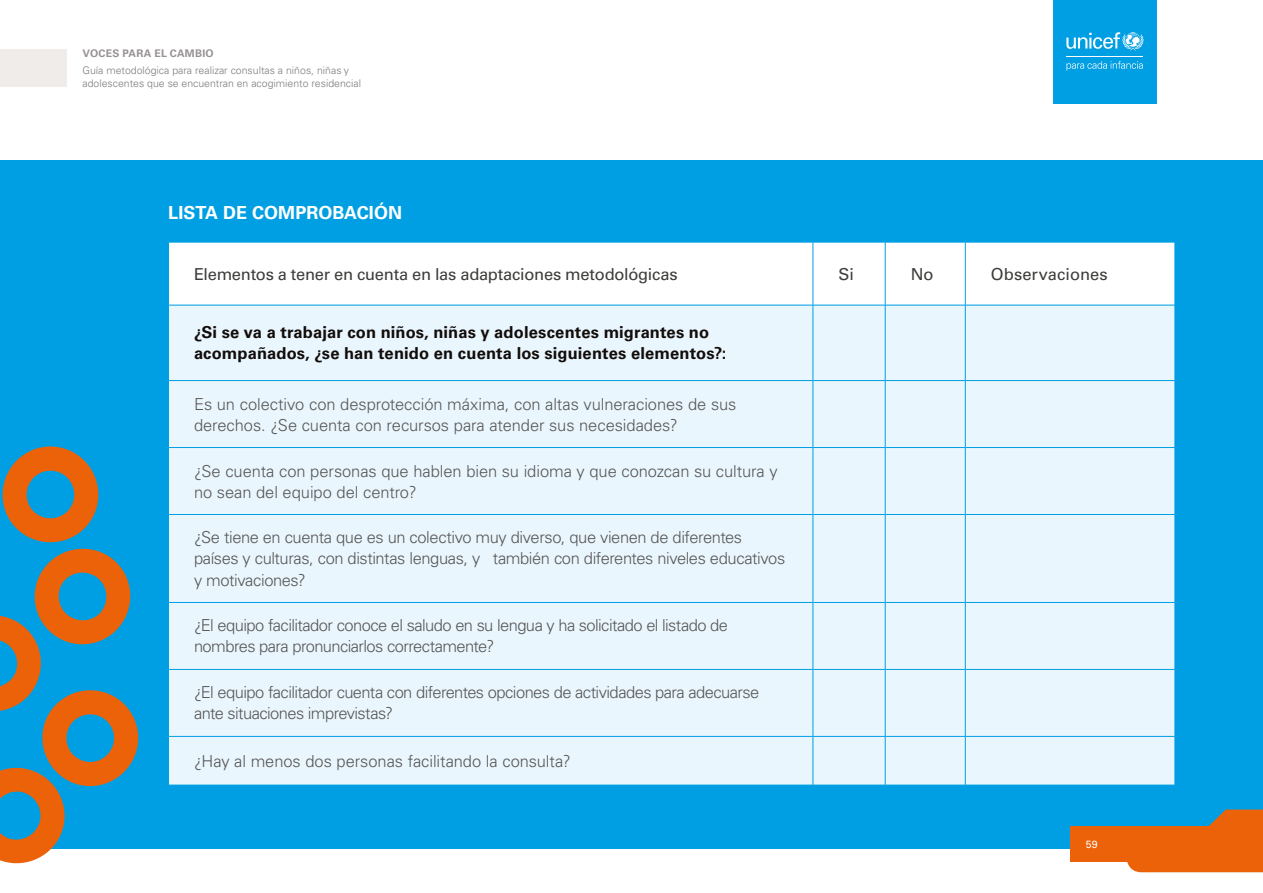
<style>
.page{position:relative;width:1263px;height:893px;background:#fff}
.page>*{position:absolute;margin:0;border:0;box-sizing:border-box;transform-origin:0 0}
.t1{font:700 18px "Univers LT Pro 65";color:#fff}
.t2{font:300 16.5px/21px "Univers LT Pro 45";letter-spacing:-.025em;color:#575756}
.t3{font:300 16.5px/21px "Univers LT Pro 45";letter-spacing:-.005em;color:#575756}
.t4{font:700 16.5px/21px "Univers LT Pro 65";letter-spacing:.005em;color:#120d0a}
.t5{font:16.5px "Univers LT Pro 55 Roman";letter-spacing:-.015em;color:#3c3c3b}
.t6{font:16.5px "Univers LT Pro 55 Roman";letter-spacing:.005em;color:#3c3c3b}
.t7{font:300 10.5px/12.6px "Univers LT Pro 45";color:#7f7b7d}
.t8{font:700 10.5px "Univers LT Pro 65";letter-spacing:.025em;color:#979293}
.t9{font:10.5px "Univers LT Pro 55 Roman";color:#fff}
</style>
<div class="page">
<div style="left:0;top:49px;width:67px;height:37px;background:#f0ece9"></div>
<div style="left:1053px;top:0;width:104px;height:103px;background:#009fe3"></div>
<svg style="left:1066px;top:32px;width:77px;height:19px"></svg>
<hr style="left:1066px;top:56px;width:77px;height:1px;background:#fff">
<svg style="left:1066px;top:61px;width:77px;height:10px"></svg>
<div style="left:0;top:160px;width:1263px;height:688px;background:#009fe3"></div>
<div style="left:169px;top:243px;width:1006px;height:62px;background:#fff"></div>
<div style="left:169px;top:306px;width:1006px;height:479px;background:#eaf6fe"></div>
<hr style="left:813px;top:381px;width:1px;height:66px;background:#009fe3">
<hr style="left:885px;top:381px;width:1px;height:66px;background:#009fe3">
<hr style="left:965px;top:381px;width:1px;height:66px;background:#009fe3">
<hr style="left:168px;top:447px;width:645px;height:1px;background:#009fe3">
<hr style="left:813px;top:447px;width:72px;height:1px;background:#009fe3">
<hr style="left:813px;top:448px;width:1px;height:66px;background:#009fe3">
<hr style="left:885px;top:447px;width:80px;height:1px;background:#009fe3">
<hr style="left:885px;top:448px;width:1px;height:66px;background:#009fe3">
<hr style="left:965px;top:447px;width:210px;height:1px;background:#009fe3">
<hr style="left:965px;top:448px;width:1px;height:66px;background:#009fe3">
<hr style="left:168px;top:514px;width:645px;height:1px;background:#009fe3">
<hr style="left:813px;top:514px;width:72px;height:1px;background:#009fe3">
<hr style="left:813px;top:515px;width:1px;height:87px;background:#009fe3">
<hr style="left:885px;top:514px;width:80px;height:1px;background:#009fe3">
<hr style="left:885px;top:515px;width:1px;height:87px;background:#009fe3">
<hr style="left:965px;top:514px;width:210px;height:1px;background:#009fe3">
<hr style="left:965px;top:515px;width:1px;height:87px;background:#009fe3">
<hr style="left:168px;top:602px;width:645px;height:1px;background:#009fe3">
<hr style="left:813px;top:602px;width:72px;height:1px;background:#009fe3">
<hr style="left:813px;top:603px;width:1px;height:66px;background:#009fe3">
<hr style="left:885px;top:602px;width:80px;height:1px;background:#009fe3">
<hr style="left:885px;top:603px;width:1px;height:66px;background:#009fe3">
<hr style="left:965px;top:602px;width:210px;height:1px;background:#009fe3">
<hr style="left:965px;top:603px;width:1px;height:66px;background:#009fe3">
<hr style="left:168px;top:669px;width:645px;height:1px;background:#009fe3">
<hr style="left:813px;top:669px;width:72px;height:1px;background:#009fe3">
<hr style="left:813px;top:670px;width:1px;height:66px;background:#009fe3">
<hr style="left:885px;top:669px;width:80px;height:1px;background:#009fe3">
<hr style="left:885px;top:670px;width:1px;height:66px;background:#009fe3">
<hr style="left:965px;top:669px;width:210px;height:1px;background:#009fe3">
<hr style="left:965px;top:670px;width:1px;height:66px;background:#009fe3">
<hr style="left:168px;top:736px;width:645px;height:1px;background:#009fe3">
<hr style="left:813px;top:736px;width:72px;height:1px;background:#009fe3">
<hr style="left:813px;top:737px;width:1px;height:48px;background:#009fe3">
<hr style="left:885px;top:736px;width:80px;height:1px;background:#009fe3">
<hr style="left:885px;top:737px;width:1px;height:48px;background:#009fe3">
<hr style="left:965px;top:736px;width:210px;height:1px;background:#009fe3">
<hr style="left:965px;top:737px;width:1px;height:48px;background:#009fe3">
<hr style="left:813px;top:305px;width:1px;height:75px;background:#009fe3">
<hr style="left:885px;top:305px;width:1px;height:75px;background:#009fe3">
<hr style="left:965px;top:305px;width:1px;height:75px;background:#009fe3">
<hr style="left:168px;top:380px;width:645px;height:1px;background:#009fe3">
<hr style="left:813px;top:380px;width:72px;height:1px;background:#009fe3">
<hr style="left:885px;top:380px;width:80px;height:1px;background:#009fe3">
<hr style="left:965px;top:380px;width:210px;height:1px;background:#009fe3">
<hr style="left:813px;top:242px;width:1px;height:63px;background:#009fe3">
<hr style="left:885px;top:242px;width:1px;height:63px;background:#009fe3">
<hr style="left:965px;top:242px;width:1px;height:63px;background:#009fe3">
<svg style="left:0;top:446px;width:144px;height:418px"></svg>
<div style="left:1071px;top:826px;width:192px;height:35px;background:#eb6209"></div>
<svg style="left:1126px;top:809px;width:137px;height:63px"></svg>
<div style="left:1086px;top:840px;width:47px;height:13px;background:#eb6209"></div>
<p class="t8" style="left:83px;top:47px;width:133px">VOCES PARA EL CAMBIO</p>
<p class="t7" style="left:82px;top:64px;width:280px">Guía metodológica para realizar consultas a niños, niñas y adolescentes que se encuentran en acogimiento residencial</p>
<p class="t1" style="left:168px;top:202px;width:235px">LISTA DE COMPROBACIÓN</p>
<p class="t5" style="left:194px;top:264px;width:485px">Elementos a tener en cuenta en las adaptaciones metodológicas</p>
<p class="t5" style="left:838px;top:264px;width:17px">Si</p>
<p class="t5" style="left:911px;top:264px;width:24px">No</p>
<p class="t6" style="left:991px;top:264px;width:118px">Observaciones</p>
<p class="t4" style="left:194px;top:322px;width:534px">¿Si se va a trabajar con niños, niñas y adolescentes migrantes no acompañados, ¿se han tenido en cuenta los siguientes elementos?:</p>
<p class="t3" style="left:194px;top:393px;width:544px">Es un colectivo con desprotección máxima, con altas vulneraciones de sus derechos. ¿Se cuenta con recursos para atender sus necesidades?</p>
<p class="t3" style="left:194px;top:460px;width:585px">¿Se cuenta con personas que hablen bien su idioma y que conozcan su cultura y no sean del equipo del centro?</p>
<p class="t2" style="left:194px;top:527px;width:593px">¿Se tiene en cuenta que es un colectivo muy diverso, que vienen de diferentes países y culturas, con distintas lenguas, y también con diferentes niveles educativos y motivaciones?</p>
<p class="t2" style="left:194px;top:615px;width:536px">¿El equipo facilitador conoce el saludo en su lengua y ha solicitado el listado de nombres para pronunciarlos correctamente?</p>
<p class="t2" style="left:194px;top:682px;width:567px">¿El equipo facilitador cuenta con diferentes opciones de actividades para adecuarse ante situaciones imprevistas?</p>
<p class="t3" style="left:194px;top:750px;width:378px">¿Hay al menos dos personas facilitando la consulta?</p>
<p class="t9" style="left:1086px;top:838px;width:14px">59</p>
</div>
